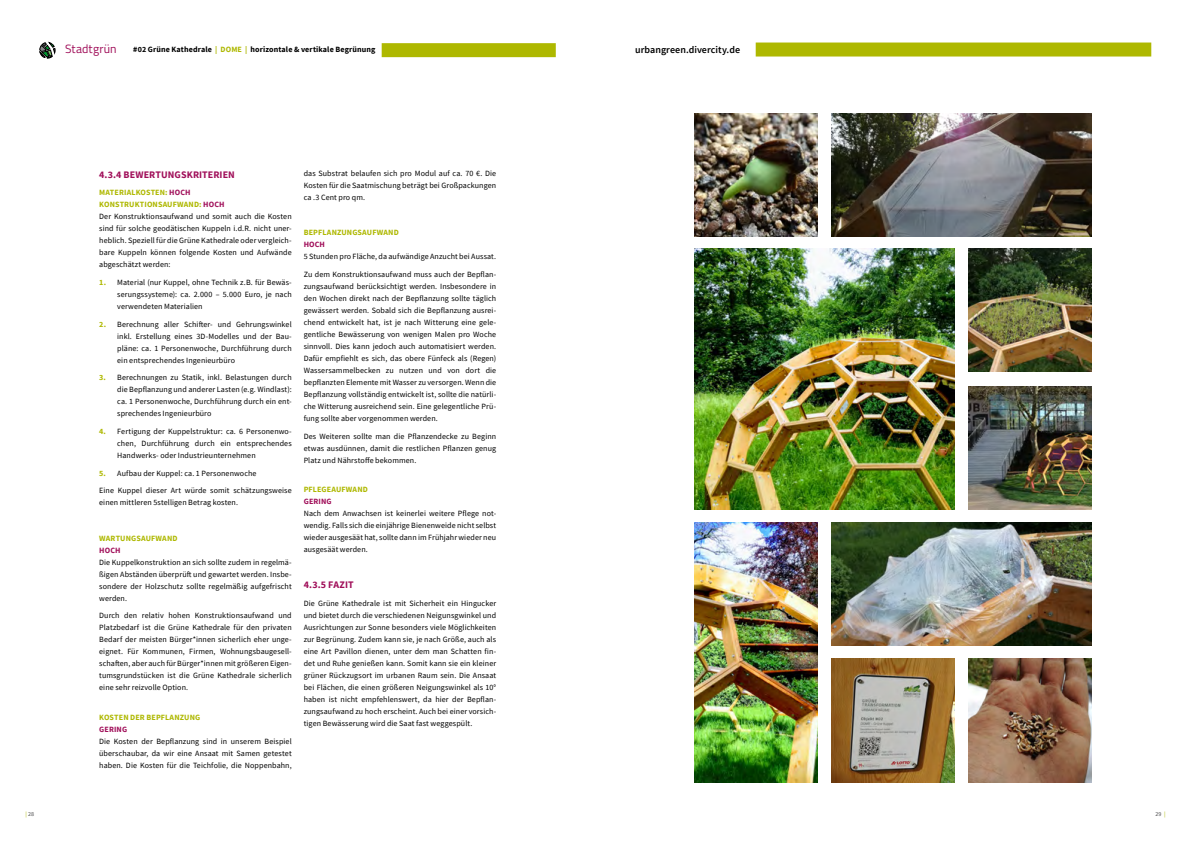
<style>
.page{position:relative;width:1191px;height:842px;background:#fff}
.page>*{position:absolute;margin:0;border:0;box-sizing:border-box;transform-origin:0 0}
._12_Small_Title_blac{font:12px "Titillium Web";letter-spacing:.015em;color:#a00e59}
.Unterunterüberschrif{font:700 10px "Source Sans Pro";letter-spacing:.005em;color:#a00e59}
._10_Content_black_So{font:600 10px "Source Sans Pro";letter-spacing:.005em;color:#000}
._8_Content_black_Adr{font:8px/12px "Source Sans Pro";letter-spacing:.01em;color:#000;text-align:justify}
.liste{font:8px/12px "Source Sans Pro";letter-spacing:.01em;color:#000;text-align:justify}
._8_Content_black_Adr-2{font:700 8px "Source Sans Pro";letter-spacing:.015em;color:#aeb800}
._8_Content_black_C_S{font:8px/12px "Source Sans Pro";letter-spacing:.01em;color:#000}
._8_Content_black_Sou{font:700 8px "Source Sans Pro";letter-spacing:.015em;color:#000}
._8_Content_black_C_S-2{font:700 8px "Source Sans Pro";letter-spacing:.015em;color:#aeb800}
._8_Content_black_Adr-3{font:700 8px "Source Sans Pro";letter-spacing:.015em;color:#a00e59}
._8_Content_black_C_S-3{font:700 8px "Source Sans Pro";color:#a00e59}
.t1{font:6px "Source Sans Pro";color:#4b4b4d}
.s1{color:#aeb800}
.s2{color:#a00e59}
.s3{font-weight:700;color:#aeb800}
</style>
<div class="page">
<svg style="left:40px;top:42px;width:15px;height:16px"></svg>
<div style="left:382px;top:43px;width:174px;height:14px;background:#aeb800"></div>
<div style="left:755px;top:43px;width:396px;height:14px;background:#aeb800"></div>
<img style="left:694px;top:249px;width:260px;height:260px">
<img style="left:694px;top:522px;width:124px;height:260px">
<img style="left:831px;top:659px;width:123px;height:123px">
<img style="left:694px;top:113px;width:124px;height:124px">
<img style="left:968px;top:249px;width:123px;height:123px">
<img style="left:968px;top:386px;width:123px;height:123px">
<img style="left:831px;top:522px;width:260px;height:124px">
<img style="left:831px;top:113px;width:260px;height:124px">
<img style="left:968px;top:659px;width:123px;height:123px">
<p class="_12_Small_Title_blac" style="left:65px;top:40px;width:53px">Stadtgrün</p>
<p class="_8_Content_black_Sou" style="left:133px;top:44px;width:244px">#02 Grüne Kathedrale <span class="s1">| DOME |</span> horizontale &amp; vertikale Begrünung</p>
<p class="Unterunterüberschrif" style="left:99px;top:167px;width:137px">4.3.4 BEWERTUNGSKRITERIEN</p>
<p class="_8_Content_black_Adr-2" style="left:99px;top:187px;width:93px">MATERIALKOSTEN: <span class="s2">HOCH</span></p>
<p class="_8_Content_black_Adr-2" style="left:99px;top:199px;width:127px">KONSTRUKTIONSAUFWAND: <span class="s2">HOCH</span></p>
<p class="_8_Content_black_Adr" style="left:99px;top:211px;width:194px">Der Konstruktionsaufwand und somit auch die Kosten sind für solche geodätischen Kuppeln i.d.R. nicht uner&shy;heblich. Speziell für die Grüne Kathedrale oder vergleich&shy;bare Kuppeln können folgende Kosten und Aufwände abgeschätzt werden:</p>
<p class="liste" style="left:117px;top:276px;width:176px;text-indent:-18px"><span class="s3">1.</span> Material (nur Kuppel, ohne Technik z.B. für Bewäs&shy;serungssysteme): ca. 2.000 – 5.000 Euro, je nach verwendeten Materialien</p>
<p class="liste" style="left:117px;top:318px;width:176px;text-indent:-18px"><span class="s3">2.</span> Berechnung aller Schifter- und Gehrungswinkel inkl. Erstellung eines 3D-Modelles und der Bau&shy;pläne: ca. 1 Personenwoche, Durchführung durch ein entsprechendes Ingenieurbüro</p>
<p class="liste" style="left:117px;top:372px;width:176px;text-indent:-18px"><span class="s3">3.</span> Berechnungen zu Statik, inkl. Belastungen durch die Bepflanzung und anderer Lasten (e.g. Windlast): ca. 1 Personenwoche, Durchführung durch ein ent&shy;sprechendes Ingenieurbüro</p>
<p class="liste" style="left:117px;top:425px;width:176px;text-indent:-18px"><span class="s3">4.</span> Fertigung der Kuppelstruktur: ca. 6 Personenwo&shy;chen, Durchführung durch ein entsprechendes Handwerks- oder Industrieunternehmen</p>
<p class="liste" style="left:99px;top:467px;width:159px"><span class="s3">5.</span> Aufbau der Kuppel: ca. 1 Personenwoche</p>
<p class="_8_Content_black_C_S" style="left:99px;top:485px;width:194px">Eine Kuppel dieser Art würde somit schätzungsweise einen mittleren 5stelligen Betrag kosten.</p>
<p class="_8_Content_black_Adr-2" style="left:99px;top:533px;width:80px">WARTUNGSAUFWAND</p>
<p class="_8_Content_black_Adr-3" style="left:99px;top:545px;width:23px">HOCH</p>
<p class="_8_Content_black_Adr" style="left:99px;top:556px;width:194px">Die Kuppelkonstruktion an sich sollte zudem in regelmä&shy;ßigen Abständen überprüft und gewartet werden. Insbe&shy;sondere der Holzschutz sollte regelmäßig aufgefrischt werden.</p>
<p class="_8_Content_black_Adr" style="left:99px;top:610px;width:194px">Durch den relativ hohen Konstruktionsaufwand und Platzbedarf ist die Grüne Kathedrale für den privaten Bedarf der meisten Bürger*innen sicherlich eher unge&shy;eignet. Für Kommunen, Firmen, Wohnungsbaugesell&shy;schaften, aber auch für Bürger*innen mit größeren Eigen&shy;tumsgrundstücken ist die Grüne Kathedrale sicherlich eine sehr reizvolle Option.</p>
<p class="_8_Content_black_Adr-2" style="left:99px;top:712px;width:102px">KOSTEN DER BEPFLANZUNG</p>
<p class="_8_Content_black_Adr-3" style="left:99px;top:724px;width:29px">GERING</p>
<p class="_8_Content_black_Adr" style="left:99px;top:735px;width:194px">Die Kosten der Bepflanzung sind in unserem Beispiel überschaubar, da wir eine Ansaat mit Samen getestet haben. Die Kosten für die Teichfolie, die Noppenbahn,</p>
<p class="_8_Content_black_Adr" style="left:304px;top:167px;width:194px">das Substrat belaufen sich pro Modul auf ca. 70 €. Die Kosten für die Saatmischung beträgt bei Großpackungen ca .3 Cent pro qm.</p>
<p class="_8_Content_black_C_S-2" style="left:304px;top:227px;width:96px">BEPFLANZUNGSAUFWAND</p>
<p class="_8_Content_black_C_S-3" style="left:304px;top:239px;width:23px">HOCH</p>
<p class="_8_Content_black_Adr" style="left:304px;top:251px;width:194px">5 Stunden pro Fläche, da aufwändige Anzucht bei Aussat.</p>
<p class="_8_Content_black_Adr" style="left:304px;top:268px;width:194px">Zu dem Konstruktionsaufwand muss auch der Bepflan&shy;zungsaufwand berücksichtigt werden. Insbesondere in den Wochen direkt nach der Bepflanzung sollte täglich gewässert werden. Sobald sich die Bepflanzung ausrei&shy;chend entwickelt hat, ist je nach Witterung eine gele&shy;gentliche Bewässerung von wenigen Malen pro Woche sinnvoll. Dies kann jedoch auch automatisiert werden.<br>Dafür empfiehlt es sich, das obere Fünfeck als (Regen)<br>Wassersammelbecken zu nutzen und von dort die bepflanzten Elemente mit Wasser zu versorgen. Wenn die Bepflanzung vollständig entwickelt ist, sollte die natürli&shy;che Witterung ausreichend sein. Eine gelegentliche Prü&shy;fung sollte aber vorgenommen werden.</p>
<p class="_8_Content_black_Adr" style="left:304px;top:430px;width:194px">Des Weiteren sollte man die Pflanzendecke zu Beginn etwas ausdünnen, damit die restlichen Pflanzen genug Platz und Nährstoffe bekommen.</p>
<p class="_8_Content_black_Adr-2" style="left:304px;top:484px;width:66px">PFLEGEAUFWAND</p>
<p class="_8_Content_black_Adr-3" style="left:304px;top:496px;width:29px">GERING</p>
<p class="_8_Content_black_Adr" style="left:304px;top:508px;width:194px">Nach dem Anwachsen ist keinerlei weitere Pflege not&shy;wendig. Falls sich die einjährige Bienenweide nicht selbst wieder ausgesäät hat, sollte dann im Frühjahr wieder neu ausgesäät werden.</p>
<p class="Unterunterüberschrif" style="left:304px;top:578px;width:51px">4.3.5 FAZIT</p>
<p class="_8_Content_black_Adr" style="left:304px;top:597px;width:194px">Die Grüne Kathedrale ist mit Sicherheit ein Hingucker und bietet durch die verschiedenen Neigunsgwinkel und Ausrichtungen zur Sonne besonders viele Möglichkeiten zur Begrünung. Zudem kann sie, je nach Größe, auch als eine Art Pavillon dienen, unter dem man Schatten fin&shy;det und Ruhe genießen kann. Somit kann sie ein kleiner grüner Rückzugsort im urbanen Raum sein. Die Ansaat bei Flächen, die einen größeren Neigungswinkel als 10° haben ist nicht empfehlenswert, da hier der Bepflan&shy;zungsaufwand zu hoch erscheint. Auch bei einer vorsich&shy;tigen Bewässerung wird die Saat fast weggespült.</p>
<p class="_10_Content_black_So" style="left:635px;top:44px;width:106px">urbangreen.divercity.de</p>
<p class="t1" style="left:26px;top:811px;width:10px"><span class="s1">|</span> 28</p>
<p class="t1" style="left:1155px;top:811px;width:11px">29 <span class="s1">|</span></p>
</div>
